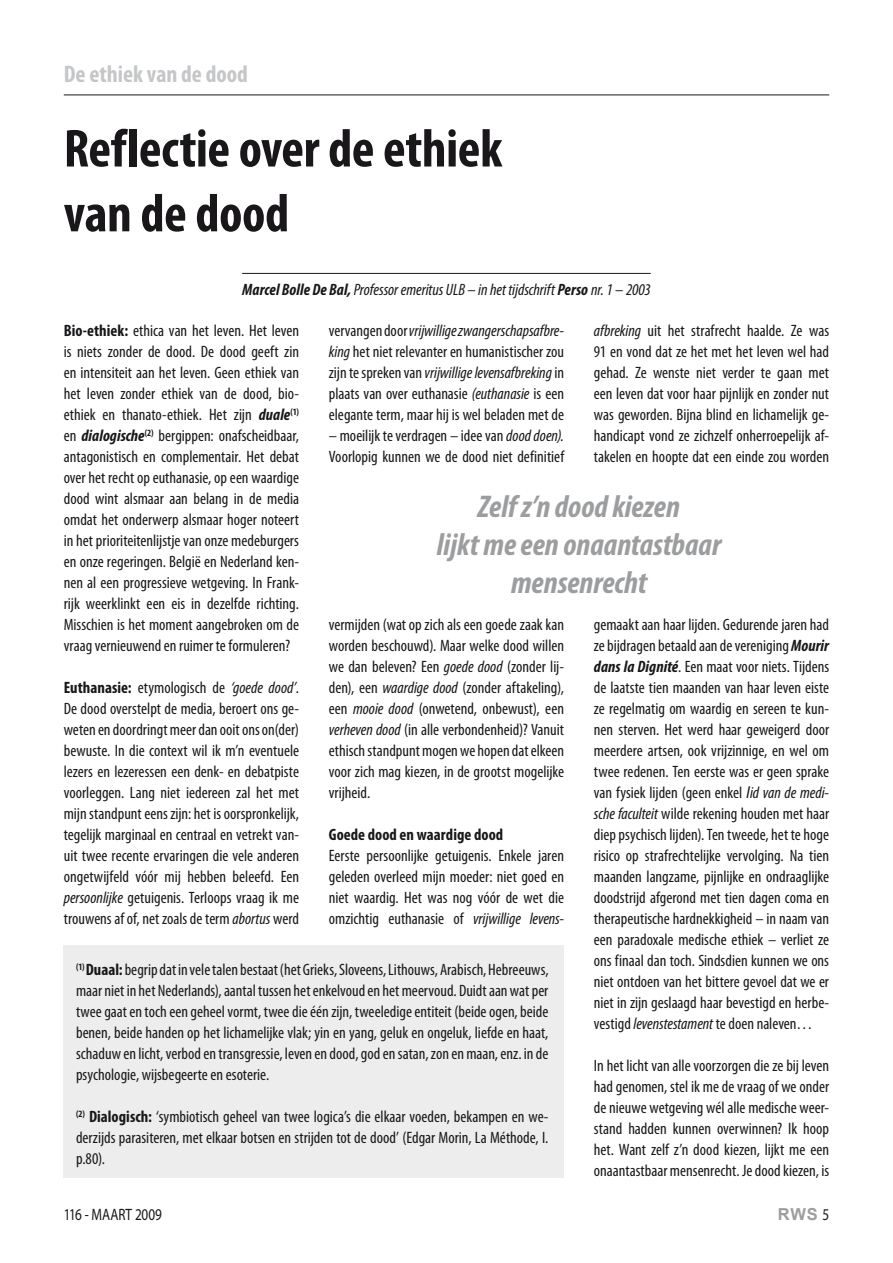
<style>
.page{position:relative;width:893px;height:1263px;background:#fff}
.page>*{position:absolute;margin:0;border:0;box-sizing:border-box;transform-origin:0 0}
.t1{font:700 condensed 54px/64.8px "Myriad Pro";letter-spacing:-.005em;color:#1a171b}
.t2{font:italic 700 condensed 31.5px/37.8px "Myriad Pro";color:#9c9d9f;text-align:center}
.t3{font:700 condensed 24px "Myriad Pro";color:#c5c6c8}
.t4{font:condensed 16.5px/21px "Myriad Pro";color:#1a171b;text-align:justify}
.t5{font:italic condensed 16.5px "Myriad Pro";letter-spacing:-.005em;color:#1a171b}
.t6{font:700 condensed 16.5px "Myriad Pro";letter-spacing:.005em;color:#1a171b}
.t7{font:16.5px "Myriad Pro";color:#1a171b;scale:.8 1}
.t8{font:700 16.5px "Arial";color:#9c9d9f}
.s1{font-weight:700}
.s2{font-style:italic}
.s3{font-weight:700;font-style:italic}
.s4{font-style:italic;font-stretch:normal}
.s5{font-family:"Myriad Pro";font-weight:400;color:#1a171b}
</style>
<div class="page">
<div style="left:64px;top:945px;width:500px;height:233px;background:#ededed"></div>
<hr style="left:64px;top:95px;width:765px;height:1px;background:#1a171b">
<hr style="left:242px;top:273px;width:409px;height:1px;background:#1a171b">
<h3 class="t3" style="left:64px;top:59px;width:186px">De ethiek van de dood</h3>
<h1 class="t1" style="left:64px;top:115px;width:440px">Reflectie over de ethiek van de dood</h1>
<p class="t5" style="left:242px;top:280px;width:410px"><span class="s1">Marcel Bolle De Bal,</span> Professor emeritus ULB – in het tijdschrift <span class="s1">Perso</span> nr. 1 – 2003</p>
<p class="t4" style="left:329px;top:320px;width:237px">vervangen door <span class="s2">vrijwillige zwangerschapsafbre&shy;king</span> het niet relevanter en humanistischer zou zijn te spreken van <span class="s2">vrijwillige levensafbreking</span> in plaats van over euthanasie <span class="s2">(euthanasie</span> is een elegante term, maar hij is wel beladen met de</p>
<p class="t4" style="left:329px;top:425px;width:237px">– moeilijk te verdragen – idee van <span class="s2">dood doen).<br></span>Voorlopig kunnen we de dood niet definitief</p>
<p class="t4" style="left:64px;top:320px;width:237px"><span class="s1">Bio-ethiek:</span> ethica van het leven. Het leven is niets zonder de dood. De dood geeft zin en intensiteit aan het leven. Geen ethiek van het leven zonder ethiek van de dood, bio&shy;ethiek en thanato-ethiek. Het zijn <span class="s3">duale</span><sup>(1) </sup>en <span class="s3">dialogische</span><sup>(2)</sup> bergippen: onafscheidbaar, antagonistisch en complementair. Het debat over het recht op euthanasie, op een waardige dood wint alsmaar aan belang in de media omdat het onderwerp alsmaar hoger noteert in het prioriteitenlijstje van onze medeburgers en onze regeringen. België en Nederland ken&shy;nen al een progressieve wetgeving. In Frank&shy;rijk weerklinkt een eis in dezelfde richting.<br>Misschien is het moment aangebroken om de vraag vernieuwend en ruimer te formuleren?</p>
<p class="t4" style="left:64px;top:677px;width:237px"><span class="s1">Euthanasie:</span> etymologisch de <span class="s2">‘goede dood’</span>.<br>De dood overstelpt de media, beroert ons ge&shy;weten en doordringt meer dan ooit ons on(der) bewuste. In die context wil ik m’n eventuele lezers en lezeressen een denk- en debatpiste voorleggen. Lang niet iedereen zal het met mijn standpunt eens zijn: het is oorspronkelijk, tegelijk marginaal en centraal en vetrekt van&shy;uit twee recente ervaringen die vele anderen ongetwijfeld vóór mij hebben beleefd. Een <span class="s2">persoonlijke</span> getuigenis. Terloops vraag ik me trouwens af of, net zoals de term <span class="s2">abortus</span> werd</p>
<p class="t4" style="left:594px;top:320px;width:237px"><span class="s2">afbreking</span> uit het strafrecht haalde. Ze was 91 en vond dat ze het met het leven wel had gehad. Ze wenste niet verder te gaan met een leven dat voor haar pijnlijk en zonder nut was geworden. Bijna blind en lichamelijk ge&shy;handicapt vond ze zichzelf onherroepelijk af&shy;takelen en hoopte dat een einde zou worden</p>
<h2 class="t2" style="left:437px;top:487px;width:286px">Zelf z’n dood kiezen<br>lijkt me een onaantastbaar mensenrecht</h2>
<p class="t4" style="left:329px;top:614px;width:237px">vermijden (wat op zich als een goede zaak kan worden beschouwd). Maar welke dood willen we dan beleven? Een <span class="s2">goede dood</span> (zonder lij&shy;den), een <span class="s2">waardige dood</span> (zonder aftakeling), een <span class="s2">mooie dood</span> (onwetend, onbewust), een <span class="s2">verheven dood</span> (in alle verbondenheid)? Vanuit ethisch standpunt mogen we hopen dat elkeen voor zich mag kiezen, in de grootst mogelijke vrijheid.</p>
<p class="t6" style="left:329px;top:824px;width:176px">Goede dood en waardige dood</p>
<p class="t4" style="left:329px;top:845px;width:237px">Eerste persoonlijke getuigenis. Enkele jaren geleden overleed mijn moeder: niet goed en niet waardig. Het was nog vóór de wet die omzichtig euthanasie of <span class="s2">vrijwillige levens-</span></p>
<p class="t4" style="left:594px;top:614px;width:237px">gemaakt aan haar lijden. Gedurende jaren had ze bijdragen betaald aan de vereniging <span class="s3">Mourir dans la Dignité</span>. Een maat voor niets. Tijdens de laatste tien maanden van haar leven eiste ze regelmatig om waardig en sereen te kun&shy;nen sterven. Het werd haar geweigerd door meerdere artsen, ook vrijzinnige, en wel om twee redenen. Ten eerste was er geen sprake van fysiek lijden (geen enkel <span class="s4">l</span><span class="s2">id van de medi&shy;sche faculteit</span> wilde rekening houden met haar diep psychisch lijden). Ten tweede, het te hoge risico op strafrechtelijke vervolging. Na tien maanden langzame, pijnlijke en ondraaglijke doodstrijd afgerond met tien dagen coma en therapeutische hardnekkigheid – in naam van een paradoxale medische ethiek – verliet ze ons finaal dan toch. Sindsdien kunnen we ons niet ontdoen van het bittere gevoel dat we er niet in zijn geslaagd haar bevestigd en herbe&shy;vestigd <span class="s2">levenstestament</span> te doen naleven…</p>
<p class="t4" style="left:594px;top:1055px;width:237px">In het licht van alle voorzorgen die ze bij leven had genomen, stel ik me de vraag of we onder de nieuwe wetgeving wél alle medische weer&shy;stand hadden kunnen overwinnen? Ik hoop het. Want zelf z’n dood kiezen, lijkt me een onaantastbaar mensenrecht. Je dood kiezen, is</p>
<p class="t4" style="left:76px;top:959px;width:474px"><sup>(1)</sup> <span class="s1">Duaal:</span> begrip dat in vele talen bestaat (het Grieks, Sloveens, Lithouws, Arabisch, Hebreeuws, maar niet in het Nederlands), aantal tussen het enkelvoud en het meervoud. Duidt aan wat per twee gaat en toch een geheel vormt, twee die één zijn, tweeledige entiteit (beide ogen, beide benen, beide handen op het lichamelijke vlak; yin en yang, geluk en ongeluk, liefde en haat, schaduw en licht, verbod en transgressie, leven en dood, god en satan, zon en maan, enz. in de psychologie, wijsbegeerte en esoterie.</p>
<p class="t4" style="left:76px;top:1106px;width:474px"><sup>(2)</sup> <span class="s1">Dialogisch:</span> ‘symbiotisch geheel van twee logica’s die elkaar voeden, bekampen en we&shy;derzijds parasiteren, met elkaar botsen en strijden tot de dood’ (Edgar Morin, La Méthode, I. p.80).</p>
<p class="t7" style="left:64px;top:1206px;width:124px">116 - MAART 2009</p>
<p class="t8" style="left:778px;top:1204px;width:53px">RWS <span class="s5">5</span></p>
</div>
